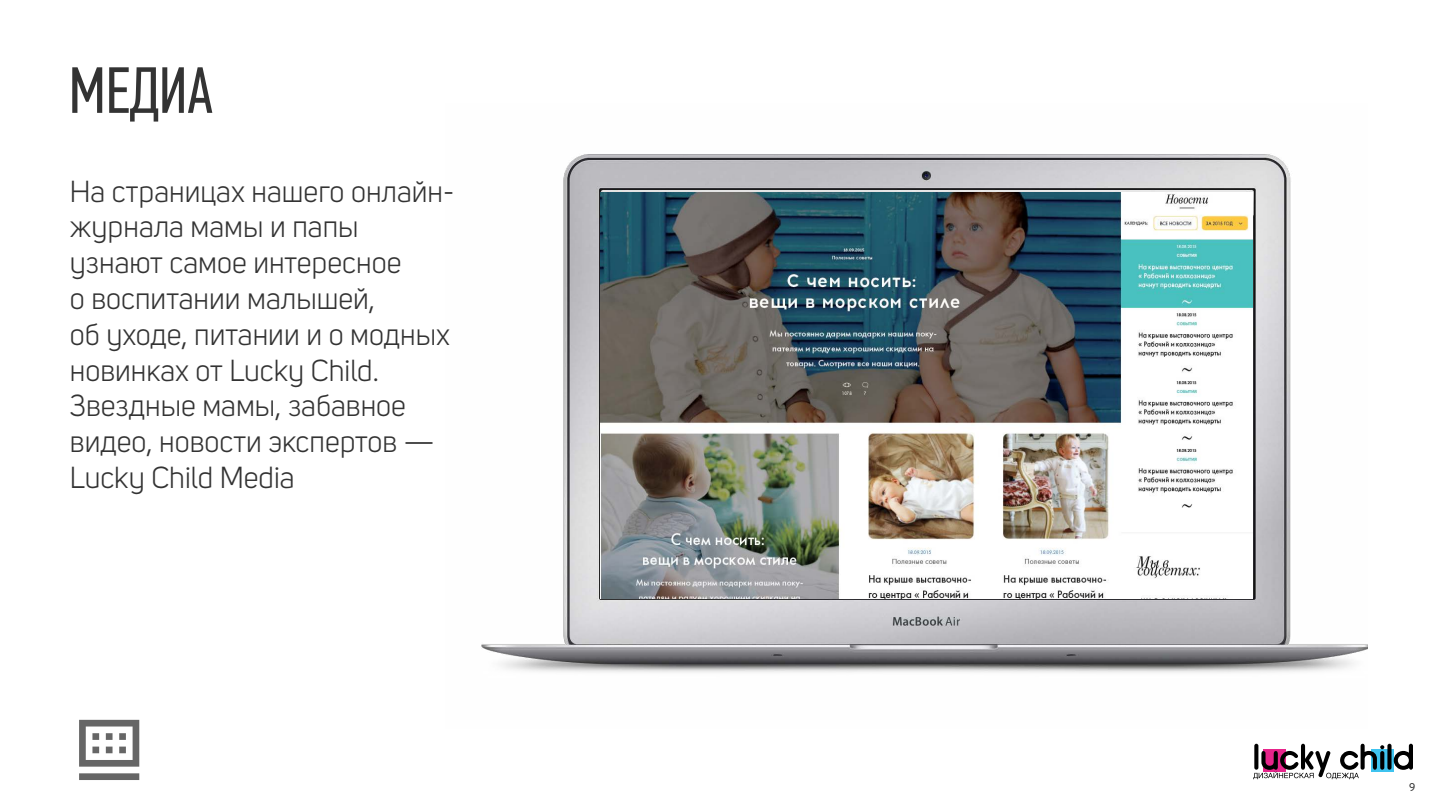
<style>
.page{position:relative;width:1440px;height:810px;background:#fff}
.page>*{position:absolute;margin:0;border:0;box-sizing:border-box;transform-origin:0 0}
.t1{font:77.18px "Urban Routines";color:#666}
.t2{font:65.47px "PF Din Text Comp Pro";color:#333}
.t3{font:30.08px/35.8px "Uni Sans";color:#333}
.t4{font:11.25px "Circe";color:#333}
</style>
<div class="page">
<img style="left:481px;top:154px;width:886px;height:519px">
<img style="left:601px;top:192px;width:652px;height:407px">
<svg style="left:1384px;top:749px;width:10px;height:23px"></svg>
<div style="left:1387px;top:744px;width:5px;height:26px;background:#000;border-radius:2px"></div>
<svg style="left:1394px;top:744px;width:19px;height:26px"></svg>
<svg style="left:1253px;top:744px;width:131px;height:35px"></svg>
<h2 class="t2" style="left:69px;top:53px;width:146px">МЕДИА</h2>
<p class="t3" style="left:70px;top:174px;width:386px">На страницах нашего онлайн&shy;журнала мамы и папы узнают самое интересное<br>о воспитании малышей,<br>об уходе, питании и о модных новинках от Lucky Child.<br>Звездные мамы, забавное видео, новости экспертов —<br>Lucky Child Media</p>
<h1 class="t1" style="left:76px;top:696px;width:68px">Ђ</h1>
<p class="t4" style="left:1409px;top:780px;width:8px">9</p>
</div>
